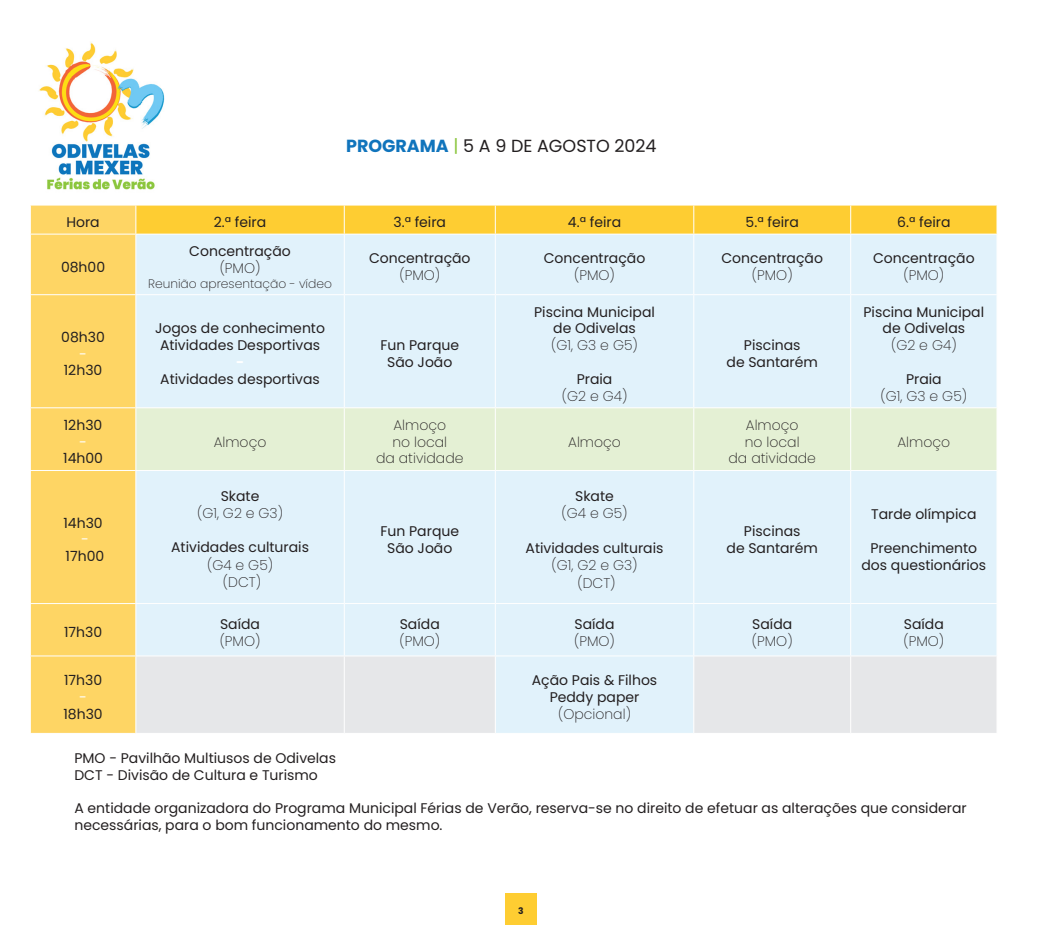
<style>
.page{position:relative;width:1042px;height:943px;background:#fff}
.page>*{position:absolute;margin:0;border:0;box-sizing:border-box;transform-origin:0 0}
.t1{font:17.5px "Poppins";color:#231f20}
.t2{font:14px/16.8px "Poppins";color:#231f20;text-align:center}
.t3{font:200 14px "Poppins";color:#231f20}
.t4{font:14px "Poppins";color:#fff}
.t5{font:700 14px "Poppins";color:#fff}
.t6{font:200 12.25px "Poppins";color:#231f20}
.t7{font:700 9.1px "Poppins";color:#231f20}
.s1{font-weight:700;color:#1074bc}
.s2{color:#8bc63e}
</style>
<div class="page">
<div style="left:505px;top:893px;width:32px;height:31px;background:#fecd32"></div>
<div style="left:31px;top:206px;width:104px;height:527px;background:#fed564"></div>
<div style="left:136px;top:235px;width:860px;height:420px;background:#e1f2fb"></div>
<div style="left:136px;top:408px;width:860px;height:62px;background:#e4f0d4"></div>
<svg style="left:136px;top:656px;width:860px;height:77px;background:#e5e9ed"></svg>
<svg style="left:30px;top:205px;width:1px;height:29px"></svg>
<hr style="left:30px;top:407px;width:106px;height:1px;background:#fff">
<hr style="left:136px;top:407px;width:208px;height:1px;background:#fff">
<hr style="left:344px;top:407px;width:151px;height:1px;background:#fff">
<hr style="left:495px;top:407px;width:199px;height:1px;background:#fff">
<hr style="left:694px;top:407px;width:156px;height:1px;background:#fff">
<hr style="left:850px;top:407px;width:147px;height:1px;background:#fff">
<hr style="left:30px;top:470px;width:106px;height:1px;background:#fff">
<hr style="left:136px;top:470px;width:208px;height:1px;background:#fff">
<hr style="left:344px;top:470px;width:151px;height:1px;background:#fff">
<hr style="left:495px;top:470px;width:199px;height:1px;background:#fff">
<hr style="left:694px;top:470px;width:156px;height:1px;background:#fff">
<hr style="left:850px;top:470px;width:147px;height:1px;background:#fff">
<hr style="left:30px;top:603px;width:106px;height:1px;background:#fff">
<hr style="left:136px;top:603px;width:208px;height:1px;background:#fff">
<hr style="left:344px;top:603px;width:151px;height:1px;background:#fff">
<hr style="left:495px;top:603px;width:199px;height:1px;background:#fff">
<hr style="left:694px;top:603px;width:156px;height:1px;background:#fff">
<hr style="left:850px;top:603px;width:147px;height:1px;background:#fff">
<hr style="left:30px;top:655px;width:106px;height:1px;background:#fff">
<hr style="left:344px;top:234px;width:1px;height:60px;background:#fff">
<hr style="left:495px;top:234px;width:1px;height:60px;background:#fff">
<hr style="left:344px;top:295px;width:1px;height:112px;background:#fff">
<hr style="left:495px;top:295px;width:1px;height:112px;background:#fff">
<hr style="left:344px;top:408px;width:1px;height:62px;background:#fff">
<hr style="left:495px;top:408px;width:1px;height:62px;background:#fff">
<hr style="left:344px;top:471px;width:1px;height:132px;background:#fff">
<hr style="left:495px;top:471px;width:1px;height:132px;background:#fff">
<hr style="left:344px;top:604px;width:1px;height:51px;background:#fff">
<hr style="left:495px;top:604px;width:1px;height:51px;background:#fff">
<hr style="left:344px;top:656px;width:1px;height:77px;background:#fff">
<hr style="left:495px;top:656px;width:1px;height:77px;background:#fff">
<svg style="left:135px;top:205px;width:862px;height:29px;background:#fece39"></svg>
<hr style="left:693px;top:234px;width:1px;height:60px;background:#fff">
<hr style="left:850px;top:234px;width:1px;height:60px;background:#fff">
<hr style="left:693px;top:295px;width:1px;height:112px;background:#fff">
<hr style="left:850px;top:295px;width:1px;height:112px;background:#fff">
<hr style="left:693px;top:408px;width:1px;height:62px;background:#fff">
<hr style="left:850px;top:408px;width:1px;height:62px;background:#fff">
<hr style="left:693px;top:471px;width:1px;height:132px;background:#fff">
<hr style="left:850px;top:471px;width:1px;height:132px;background:#fff">
<hr style="left:693px;top:604px;width:1px;height:51px;background:#fff">
<hr style="left:850px;top:604px;width:1px;height:51px;background:#fff">
<hr style="left:693px;top:656px;width:1px;height:77px;background:#fff">
<hr style="left:850px;top:656px;width:1px;height:77px;background:#fff">
<hr style="left:30px;top:234px;width:106px;height:1px;background:#fff">
<hr style="left:30px;top:294px;width:106px;height:1px;background:#fff">
<hr style="left:136px;top:294px;width:208px;height:1px;background:#fff">
<hr style="left:344px;top:294px;width:151px;height:1px;background:#fff">
<hr style="left:495px;top:294px;width:199px;height:1px;background:#fff">
<hr style="left:694px;top:294px;width:156px;height:1px;background:#fff">
<hr style="left:850px;top:294px;width:147px;height:1px;background:#fff">
<img style="left:39px;top:42px;width:126px;height:148px">
<p class="t1" style="left:346px;top:135px;width:312px"><span class="s1">PROGRAMA</span> <span class="s2">|</span> 5 A 9 DE AGOSTO 2024</p>
<p class="t2" style="left:66px;top:214px;width:35px">Hora</p>
<p class="t2" style="left:214px;top:214px;width:54px">2.ª feira</p>
<p class="t2" style="left:393px;top:214px;width:54px">3.ª feira</p>
<p class="t2" style="left:568px;top:214px;width:55px">4.ª feira</p>
<p class="t2" style="left:745px;top:214px;width:55px">5.ª feira</p>
<p class="t2" style="left:897px;top:214px;width:55px">6.ª feira</p>
<p class="t2" style="left:61px;top:258px;width:46px">08h00</p>
<p class="t2" style="left:189px;top:243px;width:103px">Concentração</p>
<p class="t3" style="left:220px;top:260px;width:42px">(PMO)</p>
<p class="t6" style="left:148px;top:276px;width:185px">Reunião apresentação - vídeo</p>
<p class="t2" style="left:369px;top:250px;width:103px">Concentração</p>
<p class="t3" style="left:399px;top:267px;width:42px">(PMO)</p>
<p class="t2" style="left:544px;top:250px;width:103px">Concentração</p>
<p class="t3" style="left:574px;top:267px;width:42px">(PMO)</p>
<p class="t2" style="left:721px;top:250px;width:103px">Concentração</p>
<p class="t3" style="left:752px;top:267px;width:42px">(PMO)</p>
<p class="t2" style="left:873px;top:250px;width:103px">Concentração</p>
<p class="t3" style="left:903px;top:267px;width:42px">(PMO)</p>
<p class="t2" style="left:61px;top:328px;width:45px">08h30</p>
<p class="t4" style="left:79px;top:345px;width:9px">-</p>
<p class="t2" style="left:64px;top:362px;width:40px">12h30</p>
<p class="t2" style="left:64px;top:416px;width:40px">12h30</p>
<p class="t4" style="left:79px;top:433px;width:9px">-</p>
<p class="t2" style="left:63px;top:450px;width:41px">14h00</p>
<p class="t2" style="left:63px;top:514px;width:41px">14h30</p>
<p class="t4" style="left:81px;top:531px;width:9px">-</p>
<p class="t2" style="left:66px;top:548px;width:40px">17h00</p>
<p class="t2" style="left:64px;top:624px;width:40px">17h30</p>
<p class="t2" style="left:64px;top:672px;width:40px">17h30</p>
<p class="t4" style="left:79px;top:689px;width:9px">-</p>
<p class="t2" style="left:63px;top:705px;width:41px">18h30</p>
<p class="t2" style="left:155px;top:320px;width:171px">Jogos de conhecimento</p>
<p class="t2" style="left:160px;top:337px;width:162px">Atividades Desportivas</p>
<p class="t5" style="left:236px;top:354px;width:10px">-</p>
<p class="t2" style="left:160px;top:370px;width:161px">Atividades desportivas</p>
<p class="t3" style="left:214px;top:433px;width:54px">Almoço</p>
<p class="t2" style="left:221px;top:488px;width:40px">Skate</p>
<p class="t3" style="left:197px;top:505px;width:87px">(G1, G2 e G3)</p>
<p class="t2" style="left:171px;top:539px;width:139px">Atividades culturais</p>
<p class="t3" style="left:207px;top:557px;width:68px">(G4 e G5)</p>
<p class="t3" style="left:223px;top:574px;width:40px">(DCT)</p>
<p class="t2" style="left:220px;top:615px;width:42px">Saída</p>
<p class="t3" style="left:220px;top:632px;width:42px">(PMO)</p>
<p class="t2" style="left:380px;top:337px;width:80px">Fun Parque</p>
<p class="t2" style="left:387px;top:354px;width:67px">São João</p>
<p class="t3" style="left:393px;top:416px;width:54px">Almoço</p>
<p class="t3" style="left:392px;top:433px;width:56px">no local</p>
<p class="t3" style="left:376px;top:450px;width:89px">da atividade</p>
<p class="t2" style="left:380px;top:522px;width:80px">Fun Parque</p>
<p class="t2" style="left:387px;top:539px;width:67px">São João</p>
<p class="t2" style="left:400px;top:615px;width:42px">Saída</p>
<p class="t3" style="left:399px;top:632px;width:42px">(PMO)</p>
<p class="t2" style="left:534px;top:303px;width:122px">Piscina Municipal</p>
<p class="t2" style="left:553px;top:320px;width:84px">de Odivelas</p>
<p class="t3" style="left:551px;top:337px;width:88px">(G1, G3 e G5)</p>
<p class="t2" style="left:577px;top:370px;width:37px">Praia</p>
<p class="t3" style="left:562px;top:387px;width:67px">(G2 e G4)</p>
<p class="t3" style="left:568px;top:433px;width:54px">Almoço</p>
<p class="t2" style="left:575px;top:487px;width:40px">Skate</p>
<p class="t3" style="left:561px;top:505px;width:68px">(G4 e G5)</p>
<p class="t2" style="left:526px;top:539px;width:139px">Atividades culturais</p>
<p class="t3" style="left:551px;top:557px;width:87px">(G1, G2 e G3)</p>
<p class="t3" style="left:577px;top:574px;width:40px">(DCT)</p>
<p class="t2" style="left:574px;top:615px;width:42px">Saída</p>
<p class="t3" style="left:574px;top:632px;width:42px">(PMO)</p>
<p class="t2" style="left:532px;top:672px;width:127px">Ação Pais &amp; Filhos</p>
<p class="t2" style="left:550px;top:688px;width:91px">Peddy paper</p>
<p class="t3" style="left:558px;top:705px;width:74px">(Opcional)</p>
<p class="t2" style="left:744px;top:337px;width:58px">Piscinas</p>
<p class="t2" style="left:726px;top:354px;width:93px">de Santarém</p>
<p class="t3" style="left:746px;top:416px;width:54px">Almoço</p>
<p class="t3" style="left:745px;top:433px;width:56px">no local</p>
<p class="t3" style="left:728px;top:450px;width:89px">da atividade</p>
<p class="t2" style="left:744px;top:522px;width:58px">Piscinas</p>
<p class="t2" style="left:726px;top:539px;width:93px">de Santarém</p>
<p class="t2" style="left:752px;top:615px;width:42px">Saída</p>
<p class="t3" style="left:752px;top:632px;width:42px">(PMO)</p>
<p class="t2" style="left:863px;top:303px;width:122px">Piscina Municipal</p>
<p class="t2" style="left:882px;top:320px;width:84px">de Odivelas</p>
<p class="t3" style="left:891px;top:337px;width:67px">(G2 e G4)</p>
<p class="t2" style="left:906px;top:370px;width:37px">Praia</p>
<p class="t3" style="left:880px;top:387px;width:88px">(G1, G3 e G5)</p>
<p class="t3" style="left:897px;top:433px;width:54px">Almoço</p>
<p class="t2" style="left:871px;top:506px;width:107px">Tarde olímpica</p>
<p class="t2" style="left:861px;top:539px;width:126px">Preenchimento dos questionários</p>
<p class="t2" style="left:904px;top:615px;width:42px">Saída</p>
<p class="t3" style="left:903px;top:632px;width:42px">(PMO)</p>
<p class="t2" style="left:74px;top:749px;width:263px">PMO - Pavilhão Multiusos de Odivelas</p>
<p class="t2" style="left:74px;top:766px;width:245px">DCT - Divisão de Cultura e Turismo</p>
<p class="t2" style="left:74px;top:800px;width:894px;text-align:left">A entidade organizadora do Programa Municipal Férias de Verão, reserva-se no direito de efetuar as alterações que considerar necessárias, para o bom funcionamento do mesmo.</p>
<p class="t7" style="left:518px;top:905px;width:7px">3</p>
</div>
